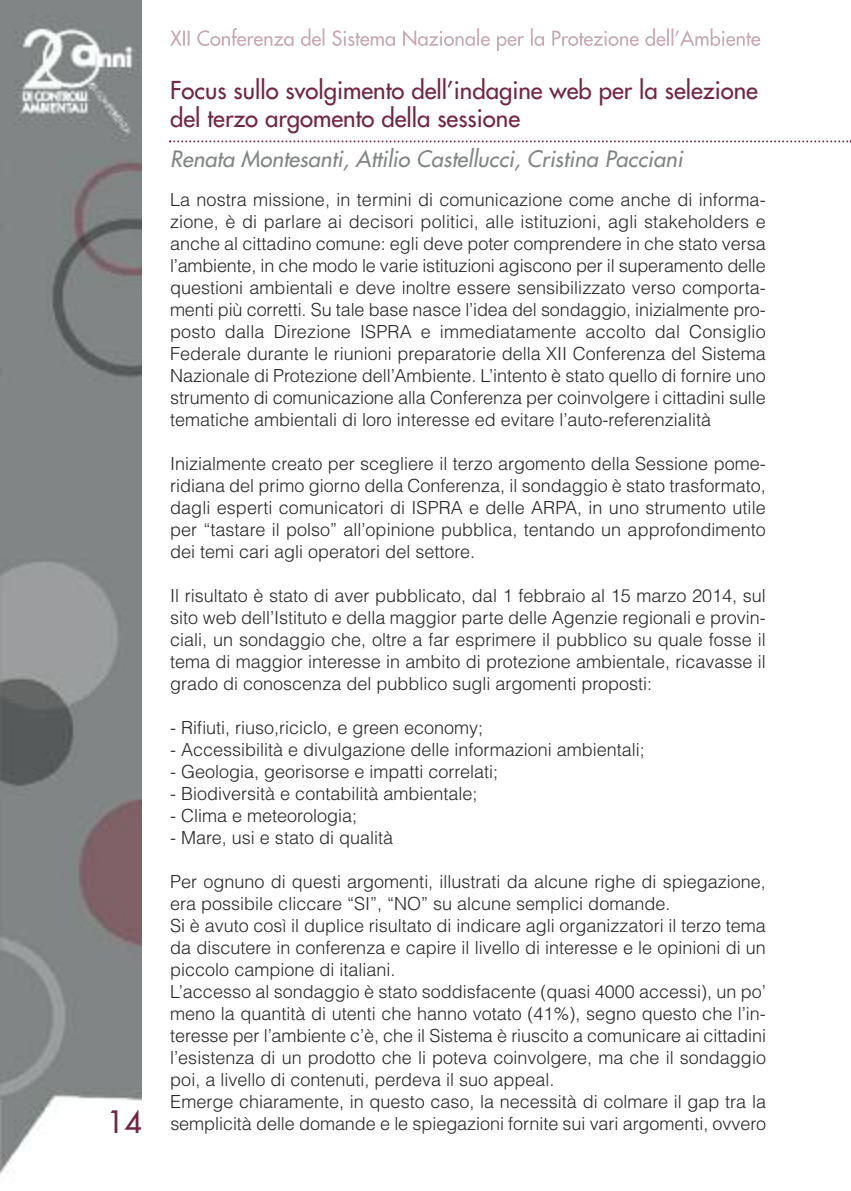
<style>
.page{position:relative;width:851px;height:1191px;background:#fff}
.page>*{position:absolute;margin:0;border:0;box-sizing:border-box;transform-origin:0 0}
.t1{font:24px/28px "Futura";color:#742544}
.t2{font:italic 22px "Futura";letter-spacing:.005em;color:#828586}
.t3{font:300 18px/22px "Helvetica";color:#272627;text-align:justify}
.s1{font-family:"Futura";font-weight:400;font-size:30px;color:#742544}
</style>
<div class="page">
<img style="left:0;top:0;width:142px;height:1175px">
<svg style="left:169px;top:140px;width:682px;height:2px"></svg>
<svg style="left:170px;top:28px;width:184px;height:18px"></svg>
<h1 class="t1" style="left:170px;top:78px;width:589px">Focus sullo svolgimento dell’indagine web per la selezione del terzo argomento della sessione</h1>
<p class="t2" style="left:170px;top:148px;width:514px">Renata Montesanti, Attilio Castellucci, Cristina Pacciani</p>
<p class="t3" style="left:170px;top:188px;width:597px">La nostra missione, in termini di comunicazione come anche di informa&shy;zione, è di parlare ai decisori politici, alle istituzioni, agli stakeholders e anche al cittadino comune: egli deve poter comprendere in che stato versa l’ambiente, in che modo le varie istituzioni agiscono per il superamento delle questioni ambientali e deve inoltre essere sensibilizzato verso comporta&shy;menti più corretti. Su tale base nasce l’idea del sondaggio, inizialmente pro&shy;posto dalla Direzione ISPRA e immediatamente accolto dal Consiglio Federale durante le riunioni preparatorie della XII Conferenza del Sistema Nazionale di Protezione dell’Ambiente. L’intento è stato quello di fornire uno strumento di comunicazione alla Conferenza per coinvolgere i cittadini sulle tematiche ambientali di loro interesse ed evitare l’auto-referenzialità</p>
<p class="t3" style="left:170px;top:452px;width:597px">Inizialmente creato per scegliere il terzo argomento della Sessione pome&shy;ridiana del primo giorno della Conferenza, il sondaggio è stato trasformato, dagli esperti comunicatori di ISPRA e delle ARPA, in uno strumento utile per “tastare il polso” all’opinione pubblica, tentando un approfondimento dei temi cari agli operatori del settore.</p>
<p class="t3" style="left:170px;top:584px;width:597px">Il risultato è stato di aver pubblicato, dal 1 febbraio al 15 marzo 2014, sul sito web dell’Istituto e della maggior parte delle Agenzie regionali e provin&shy;ciali, un sondaggio che, oltre a far esprimere il pubblico su quale fosse il tema di maggior interesse in ambito di protezione ambientale, ricavasse il grado di conoscenza del pubblico sugli argomenti proposti:</p>
<p class="t3" style="left:170px;top:716px;width:314px">- Rifiuti, riuso,riciclo, e green economy;</p>
<p class="t3" style="left:170px;top:738px;width:476px">- Accessibilità e divulgazione delle informazioni ambientali;</p>
<p class="t3" style="left:170px;top:760px;width:329px">- Geologia, georisorse e impatti correlati;</p>
<p class="t3" style="left:170px;top:782px;width:309px">- Biodiversità e contabilità ambientale;</p>
<p class="t3" style="left:170px;top:804px;width:188px">- Clima e meteorologia;</p>
<p class="t3" style="left:170px;top:826px;width:224px">- Mare, usi e stato di qualità</p>
<p class="t3" style="left:170px;top:870px;width:597px">Per ognuno di questi argomenti, illustrati da alcune righe di spiegazione,</p>
<p class="t3" style="left:170px;top:892px;width:501px">era possibile cliccare “SI”, “NO” su alcune semplici domande.</p>
<p class="t3" style="left:170px;top:914px;width:597px">Si è avuto così il duplice risultato di indicare agli organizzatori il terzo tema</p>
<p class="t3" style="left:170px;top:936px;width:597px">da discutere in conferenza e capire il livello di interesse e le opinioni di un</p>
<p class="t3" style="left:170px;top:958px;width:227px">piccolo campione di italiani.</p>
<p class="t3" style="left:170px;top:980px;width:597px">L’accesso al sondaggio è stato soddisfacente (quasi 4000 accessi), un po’</p>
<p class="t3" style="left:170px;top:1002px;width:597px">meno la quantità di utenti che hanno votato (41%), segno questo che l’in-</p>
<p class="t3" style="left:170px;top:1024px;width:597px">teresse per l’ambiente c’è, che il Sistema è riuscito a comunicare ai cittadini</p>
<p class="t3" style="left:170px;top:1046px;width:597px">l’esistenza di un prodotto che li poteva coinvolgere, ma che il sondaggio</p>
<p class="t3" style="left:170px;top:1068px;width:385px">poi, a livello di contenuti, perdeva il suo appeal.</p>
<p class="t3" style="left:170px;top:1090px;width:597px">Emerge chiaramente, in questo caso, la necessità di colmare il gap tra la</p>
<p class="t3" style="left:107px;top:1112px;width:660px"><span class="s1">14</span> semplicità delle domande e le spiegazioni fornite sui vari argomenti, ovvero</p>
</div>
